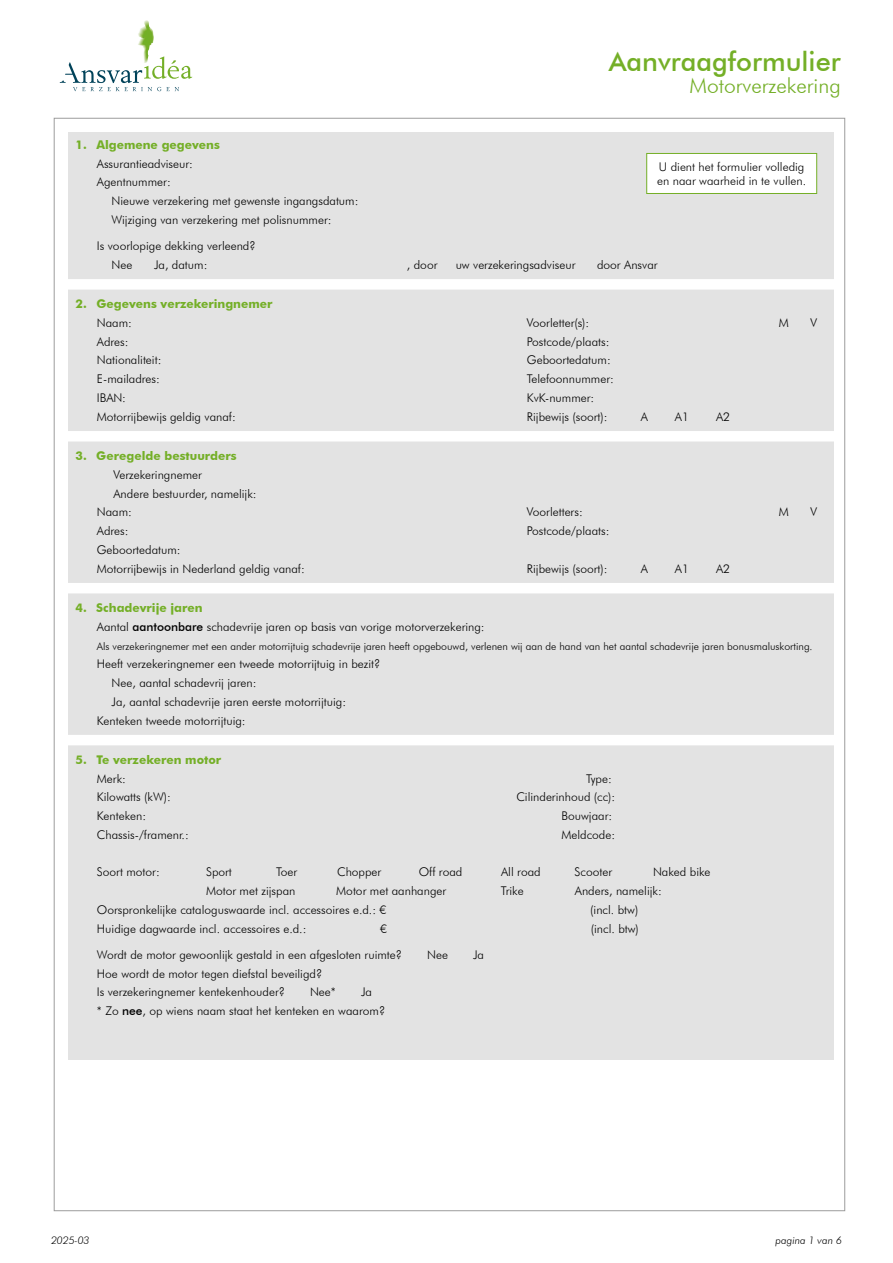
<style>
.page{position:relative;width:893px;height:1263px;background:#fff}
.page>*{position:absolute;margin:0;border:0;box-sizing:border-box;transform-origin:0 0}
.t1{font:500 27px "Futura BT";color:#74af27}
.t2{font:300 21px "Futura BT";color:#74af27}
.t3{font:300 12px/18.8px "Futura BT";color:#000}
.t4{font:700 12px "Futura BT";color:#74af27}
.t5{font:300 10.5px "Futura BT";color:#000}
.t6{font:italic 300 10.5px "Futura BT";color:#000}
.s1{font-weight:700;color:#74af27}
.s2{font-weight:500}
</style>
<div class="page">
<div style="left:68px;top:132px;width:765px;height:927px;background:#e3e3e3"></div>
<svg style="left:60px;top:26px;width:132px;height:65px"></svg>
<img style="left:137px;top:20px;width:11px;height:43px">
<div style="left:63px;top:279px;width:777px;height:11px;background:#fff"></div>
<div style="left:63px;top:431px;width:777px;height:10px;background:#fff"></div>
<div style="left:63px;top:583px;width:777px;height:10px;background:#fff"></div>
<div style="left:63px;top:735px;width:777px;height:10px;background:#fff"></div>
<div style="left:647px;top:153px;width:170px;height:40px;background:#fff"></div>
<div style="left:646px;top:153px;width:171px;height:41px;border:1px solid #74af27"></div>
<h1 class="t1" style="left:609px;top:45px;width:233px">Aanvraagformulier</h1>
<h2 class="t2" style="left:690px;top:73px;width:153px">Motorverzekering</h2>
<p class="t4" style="left:76px;top:137px;width:146px">1. Algemene gegevens</p>
<p class="t3" style="left:97px;top:154px;width:98px">Assurantieadviseur:<br>Agentnummer:</p>
<p class="t3" style="left:112px;top:191px;width:248px">Nieuwe verzekering met gewenste ingangsdatum:<br>Wijziging van verzekering met polisnummer:</p>
<p class="t3" style="left:112px;top:236px;width:146px;text-indent:-15px">Is voorlopige dekking verleend?<br>Nee</p>
<p class="t3" style="left:657px;top:159px;width:151px;line-height:14.4px">U dient het formulier volledig en naar waarheid in te vullen.</p>
<p class="t3" style="left:154px;top:255px;width:55px">Ja, datum:</p>
<p class="t3" style="left:407px;top:255px;width:32px">, door</p>
<p class="t3" style="left:456px;top:255px;width:121px">uw verzekeringsadviseur</p>
<p class="t3" style="left:597px;top:255px;width:62px">door Ansvar</p>
<p class="t4" style="left:76px;top:297px;width:198px">2. Gegevens verzekeringnemer</p>
<p class="t3" style="left:97px;top:313px;width:37px">Naam:</p>
<p class="t3" style="left:527px;top:313px;width:64px">Voorletter(s):</p>
<p class="t3" style="left:779px;top:313px;width:12px">M</p>
<p class="t3" style="left:811px;top:313px;width:8px">V</p>
<p class="t3" style="left:97px;top:332px;width:33px">Adres:</p>
<p class="t3" style="left:527px;top:332px;width:84px">Postcode/plaats:</p>
<p class="t3" style="left:97px;top:351px;width:66px">Nationaliteit:</p>
<p class="t3" style="left:527px;top:351px;width:85px">Geboortedatum:</p>
<p class="t3" style="left:97px;top:369px;width:65px">E-mailadres:</p>
<p class="t3" style="left:527px;top:369px;width:88px">Telefoonnummer:</p>
<p class="t3" style="left:97px;top:388px;width:31px">IBAN:</p>
<p class="t3" style="left:527px;top:388px;width:69px">KvK-nummer:</p>
<p class="t3" style="left:97px;top:407px;width:140px">Motorrijbewijs geldig vanaf:</p>
<p class="t3" style="left:527px;top:407px;width:82px">Rijbewijs (soort):</p>
<p class="t3" style="left:641px;top:407px;width:9px">A</p>
<p class="t3" style="left:675px;top:407px;width:16px">A1</p>
<p class="t3" style="left:716px;top:407px;width:16px">A2</p>
<p class="t4" style="left:76px;top:449px;width:163px">3. Geregelde bestuurders</p>
<p class="t3" style="left:113px;top:465px;width:90px">Verzekeringnemer</p>
<p class="t3" style="left:113px;top:484px;width:145px">Andere bestuurder, namelijk:</p>
<p class="t3" style="left:97px;top:503px;width:37px">Naam:</p>
<p class="t3" style="left:527px;top:503px;width:57px">Voorletters:</p>
<p class="t3" style="left:779px;top:503px;width:12px">M</p>
<p class="t3" style="left:811px;top:503px;width:8px">V</p>
<p class="t3" style="left:97px;top:521px;width:33px">Adres:</p>
<p class="t3" style="left:527px;top:521px;width:84px">Postcode/plaats:</p>
<p class="t3" style="left:97px;top:540px;width:209px">Geboortedatum:<br>Motorrijbewijs in Nederland geldig vanaf:</p>
<p class="t3" style="left:527px;top:559px;width:82px">Rijbewijs (soort):</p>
<p class="t3" style="left:641px;top:559px;width:9px">A</p>
<p class="t3" style="left:675px;top:559px;width:16px">A1</p>
<p class="t3" style="left:716px;top:559px;width:16px">A2</p>
<p class="t3" style="left:97px;top:598px;width:389px;text-indent:-21px"><span class="s1">4. Schadevrije jaren<br></span>Aantal <span class="s2">aantoonbare</span> schadevrije jaren op basis van vorige motorverzekering:</p>
<p class="t5" style="left:97px;top:639px;width:717px">Als verzekeringnemer met een ander motorrijtuig schadevrije jaren heeft opgebouwd, verlenen wij aan de hand van het aantal schadevrije jaren bonusmaluskorting.</p>
<p class="t3" style="left:97px;top:655px;width:285px">Heeft verzekeringnemer een tweede motorrijtuig in bezit?</p>
<p class="t3" style="left:112px;top:673px;width:146px">Nee, aantal schadevrij jaren:</p>
<p class="t3" style="left:112px;top:692px;width:236px">Ja, aantal schadevrije jaren eerste motorrijtuig:</p>
<p class="t3" style="left:97px;top:711px;width:150px">Kenteken tweede motorrijtuig:</p>
<p class="t4" style="left:76px;top:752px;width:147px">5. Te verzekeren motor</p>
<p class="t3" style="left:97px;top:769px;width:30px">Merk:</p>
<p class="t3" style="left:586px;top:769px;width:27px">Type:</p>
<p class="t3" style="left:97px;top:788px;width:75px">Kilowatts (kW):</p>
<p class="t3" style="left:516px;top:788px;width:100px">Cilinderinhoud (cc):</p>
<p class="t3" style="left:97px;top:806px;width:51px">Kenteken:</p>
<p class="t3" style="left:561px;top:806px;width:52px">Bouwjaar:</p>
<p class="t3" style="left:97px;top:825px;width:93px">Chassis-/framenr.:</p>
<p class="t3" style="left:561px;top:825px;width:55px">Meldcode:</p>
<p class="t3" style="left:97px;top:863px;width:64px">Soort motor:</p>
<p class="t3" style="left:206px;top:863px;width:27px">Sport</p>
<p class="t3" style="left:276px;top:863px;width:22px">Toer</p>
<p class="t3" style="left:337px;top:863px;width:46px">Chopper</p>
<p class="t3" style="left:419px;top:863px;width:45px">Off road</p>
<p class="t3" style="left:501px;top:863px;width:41px">All road</p>
<p class="t3" style="left:575px;top:863px;width:39px">Scooter</p>
<p class="t3" style="left:653px;top:863px;width:59px">Naked bike</p>
<p class="t3" style="left:206px;top:881px;width:91px">Motor met zijspan</p>
<p class="t3" style="left:336px;top:881px;width:111px">Motor met aanhanger</p>
<p class="t3" style="left:501px;top:881px;width:24px">Trike</p>
<p class="t3" style="left:575px;top:881px;width:88px">Anders, namelijk:</p>
<p class="t3" style="left:97px;top:900px;width:291px">Oorspronkelijke cataloguswaarde incl. accessoires e.d.: €</p>
<p class="t3" style="left:590px;top:900px;width:49px">(incl. btw)</p>
<p class="t3" style="left:97px;top:919px;width:211px">Huidige dagwaarde incl. accessoires e.d.:</p>
<p class="t3" style="left:380px;top:919px;width:8px">€</p>
<p class="t3" style="left:591px;top:919px;width:49px">(incl. btw)</p>
<p class="t3" style="left:97px;top:945px;width:307px">Wordt de motor gewoonlijk gestald in een afgesloten ruimte?</p>
<p class="t3" style="left:427px;top:945px;width:22px">Nee</p>
<p class="t3" style="left:473px;top:945px;width:12px">Ja</p>
<p class="t3" style="left:97px;top:964px;width:227px">Hoe wordt de motor tegen diefstal beveiligd?<br>Is verzekeringnemer kentekenhouder?</p>
<p class="t3" style="left:310px;top:983px;width:27px">Nee*</p>
<p class="t3" style="left:97px;top:983px;width:290px;text-indent:264px">Ja<br>* Zo <span class="s2">nee</span>, op wiens naam staat het kenteken en waarom?</p>
<p class="t6" style="left:51px;top:1234px;width:40px">2025-03</p>
<p class="t6" style="left:775px;top:1234px;width:68px">pagina 1 van 6</p>
</div>
